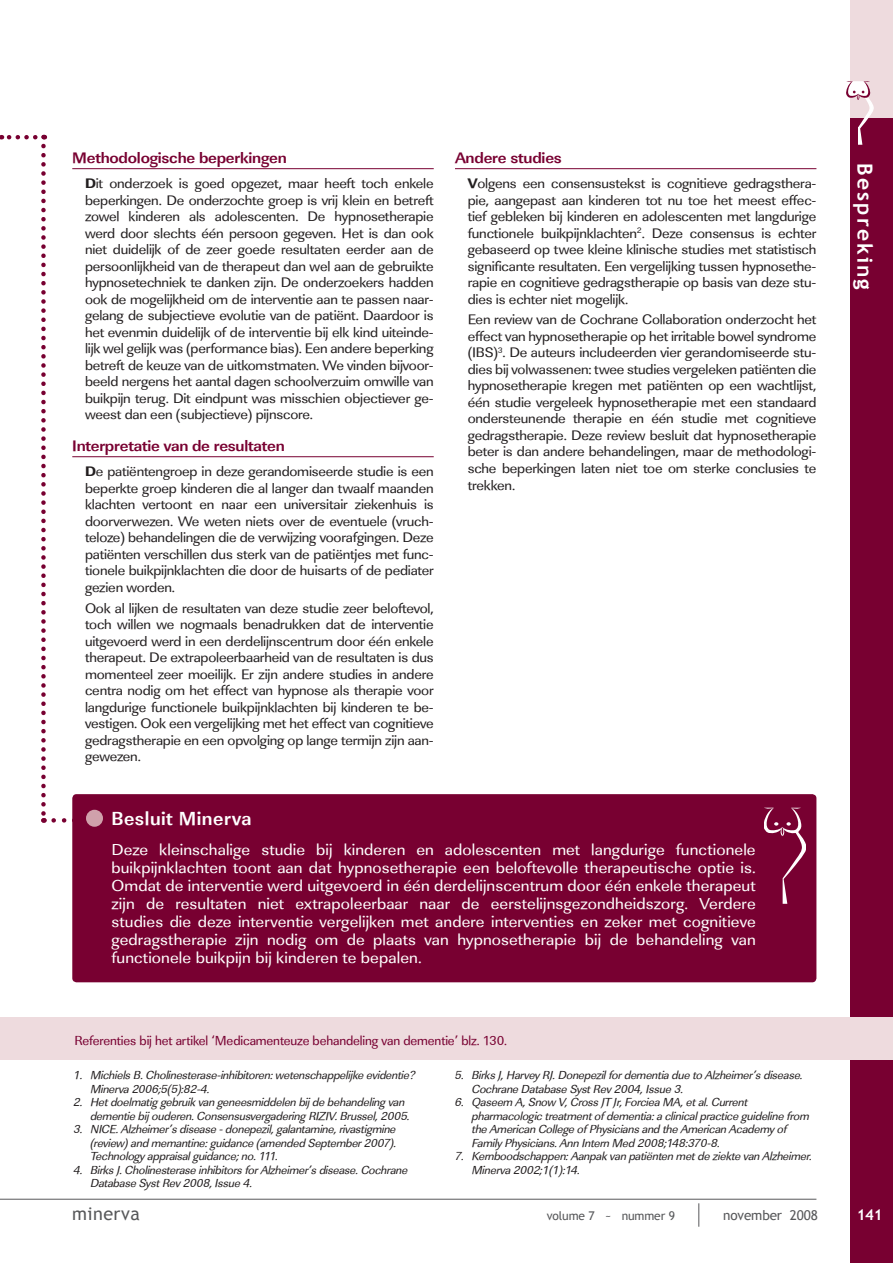
<style>
.page{position:relative;width:893px;height:1263px;background:#fff}
.page>*{position:absolute;margin:0;border:0;box-sizing:border-box;transform-origin:0 0}
.t1{font:700 21px "Trebuchet MS";letter-spacing:.1em;color:#fff}
.t2{font:700 19.5px "Linear Std";letter-spacing:.025em;color:#fff}
.t3{font:18px "Trebuchet MS";letter-spacing:.025em;color:#57585a}
.t4{font:16.35px/18px "Linear Std";letter-spacing:.005em;color:#fff;text-align:justify;scale:1.05 1}
.t5{font:700 15.6px "Linear Std";letter-spacing:-.015em;color:#780031;scale:1.05 1}
.t6{font:700 15px "Trebuchet MS";color:#fff}
.t7{font:14.25px/16.5px "Linear Std";letter-spacing:-.015em;color:#231f20;text-align:justify;scale:1.05 1}
.t8{font:13.5px "Linear Std";letter-spacing:-.01em;color:#780031}
.t9{font:13.5px "Trebuchet MS";letter-spacing:-.01em;color:#57585a}
.t10{font:italic 12px/13.5px "Linear Std";letter-spacing:-.015em;color:#231f20}
.t11{font:12px "Trebuchet MS";letter-spacing:-.01em;color:#57585a}
.s1{font-family:"Linear Std Xbold"}
</style>
<div class="page">
<div style="left:850px;top:0;width:43px;height:118px;background:#eedbde"></div>
<div style="left:850px;top:118px;width:43px;height:1145px;background:#780031"></div>
<div style="left:72px;top:794px;width:744px;height:188px;background:#780031;border-radius:4px"></div>
<hr style="left:72px;top:168px;width:362px;height:1px;background:#780031">
<hr style="left:72px;top:456px;width:362px;height:1px;background:#780031">
<hr style="left:455px;top:168px;width:361px;height:1px;background:#780031">
<div style="left:86px;top:810px;width:17px;height:17px;background:#d0a1ab;border-radius:50%"></div>
<svg style="left:764px;top:808px;width:42px;height:96px"></svg>
<svg style="left:41px;top:146px;width:5px;height:677px"></svg>
<svg style="left:54px;top:818px;width:19px;height:5px"></svg>
<svg style="left:1px;top:135px;width:34px;height:4px"></svg>
<hr style="left:0;top:1199px;width:816px;height:1px;background:#57585a">
<svg style="left:846px;top:81px;width:28px;height:64px"></svg>
<svg style="left:698px;top:1203px;width:1px;height:24px"></svg>
<div style="left:0;top:1017px;width:893px;height:43px;background:#eedbde"></div>
<p class="t5" style="left:72px;top:149px;width:206px">Methodologische beperkingen</p>
<p class="t7" style="left:85px;top:175px;width:334px"><span class="s1">D</span>it onderzoek is goed opgezet, maar heeft toch enkele beperkingen. De onderzochte groep is vrij klein en betreft zowel kinderen als adolescenten. De hypnosetherapie werd door slechts één persoon gegeven. Het is dan ook niet duidelijk of de zeer goede resultaten eerder aan de persoonlijkheid van de therapeut dan wel aan de gebruikte hypnosetechniek te danken zijn. De onderzoekers hadden ook de mogelijkheid om de interventie aan te passen naar&shy;gelang de subjectieve evolutie van de patiënt. Daardoor is het evenmin duidelijk of de interventie bij elk kind uiteinde&shy;lijk wel gelijk was (performance bias). Een andere beperking betreft de keuze van de uitkomstmaten. We vinden bijvoor&shy;beeld nergens het aantal dagen schoolverzuim omwille van buikpijn terug. Dit eindpunt was misschien objectiever ge&shy;weest dan een (subjectieve) pijnscore.</p>
<p class="t5" style="left:72px;top:437px;width:204px">Interpretatie van de resultaten</p>
<p class="t7" style="left:85px;top:463px;width:334px"><span class="s1">D</span>e patiëntengroep in deze gerandomiseerde studie is een beperkte groep kinderen die al langer dan twaalf maanden klachten vertoont en naar een universitair ziekenhuis is doorverwezen. We weten niets over de eventuele (vruch&shy;teloze) behandelingen die de verwijzing voorafgingen. Deze patiënten verschillen dus sterk van de patiëntjes met func&shy;tionele buikpijnklachten die door de huisarts of de pediater gezien worden.</p>
<p class="t7" style="left:85px;top:600px;width:334px">Ook al lijken de resultaten van deze studie zeer beloftevol, toch willen we nogmaals benadrukken dat de interventie uitgevoerd werd in een derdelijnscentrum door één enkele therapeut. De extrapoleerbaarheid van de resultaten is dus momenteel zeer moeilijk. Er zijn andere studies in andere centra nodig om het effect van hypnose als therapie voor langdurige functionele buikpijnklachten bij kinderen te be&shy;vestigen. Ook een vergelijking met het effect van cognitieve gedragstherapie en een opvolging op lange termijn zijn aan&shy;gewezen.</p>
<h2 class="t2" style="left:111px;top:806px;width:142px">Besluit Minerva</h2>
<p class="t5" style="left:455px;top:149px;width:103px">Andere studies</p>
<p class="t7" style="left:468px;top:175px;width:334px"><span class="s1">V</span>olgens een consensustekst is cognitieve gedragsthera&shy;pie, aangepast aan kinderen tot nu toe het meest effec&shy;tief gebleken bij kinderen en adolescenten met langdurige functionele buikpijnklachten<sup>2</sup>. Deze consensus is echter gebaseerd op twee kleine klinische studies met statistisch significante resultaten. Een vergelijking tussen hypnosethe&shy;rapie en cognitieve gedragstherapie op basis van deze stu&shy;dies is echter niet mogelijk.</p>
<p class="t7" style="left:468px;top:312px;width:334px">Een review van de Cochrane Collaboration onderzocht het effect van hypnosetherapie op het irritable bowel syndrome (IBS)<sup>3</sup>. De auteurs includeerden vier gerandomiseerde stu&shy;dies bij volwassenen: twee studies vergeleken patiënten die hypnosetherapie kregen met patiënten op een wachtlijst, één studie vergeleek hypnosetherapie met een standaard ondersteunende therapie en één studie met cognitieve gedragstherapie. Deze review besluit dat hypnosetherapie beter is dan andere behandelingen, maar de methodologi&shy;sche beperkingen laten niet toe om sterke conclusies te trekken.</p>
<p class="t4" style="left:111px;top:841px;width:615px">Deze kleinschalige studie bij kinderen en adolescenten met langdurige functionele buikpijnklachten toont aan dat hypnosetherapie een beloftevolle therapeutische optie is.<br>Omdat de interventie werd uitgevoerd in één derdelijnscentrum door één enkele therapeut zijn de resultaten niet extrapoleerbaar naar de eerstelijnsgezondheidszorg. Verdere studies die deze interventie vergelijken met andere interventies en zeker met cognitieve gedragstherapie zijn nodig om de plaats van hypnosetherapie bij de behandeling van functionele buikpijn bij kinderen te bepalen.</p>
<p class="t8" style="left:74px;top:1032px;width:434px">Referenties bij het artikel ‘Medicamenteuze behandeling van dementie’ blz. 130.</p>
<p class="t10" style="left:74px;top:1068px;width:11px">1.</p>
<p class="t10" style="left:74px;top:1095px;width:11px">2.</p>
<p class="t10" style="left:74px;top:1122px;width:11px">3.</p>
<p class="t10" style="left:74px;top:1163px;width:11px">4.</p>
<p class="t10" style="left:91px;top:1068px;width:326px">Michiels B. Cholinesterase-inhibitoren: wetenschappelijke evidentie?<br>Minerva 2006;5(5):82-4.<br>Het doelmatig gebruik van geneesmiddelen bij de behandeling van dementie bij ouderen. Consensusvergadering RIZIV. Brussel, 2005.<br>NICE. Alzheimer’s disease - donepezil, galantamine, rivastigmine (review) and memantine: guidance (amended September 2007).<br>Technology appraisal guidance; no. 111.<br>Birks J. Cholinesterase inhibitors for Alzheimer’s disease. Cochrane Database Syst Rev 2008, Issue 4.</p>
<p class="t10" style="left:455px;top:1068px;width:11px">5.</p>
<p class="t10" style="left:455px;top:1095px;width:11px">6.</p>
<p class="t10" style="left:455px;top:1149px;width:11px">7.</p>
<p class="t10" style="left:472px;top:1068px;width:342px">Birks J, Harvey RJ. Donepezil for dementia due to Alzheimer’s disease.<br>Cochrane Database Syst Rev 2004, Issue 3.<br>Qaseem A, Snow V, Cross JT Jr, Forciea MA, et al. Current pharmacologic treatment of dementia: a clinical practice guideline from the American College of Physicians and the American Academy of Family Physicians. Ann Intern Med 2008;148:370-8.<br>Kernboodschappen: Aanpak van patiënten met de ziekte van Alzheimer.<br>Minerva 2002;1(1):14.</p>
<h1 class="t1" style="left:878px;top:163px;width:128px;rotate:90deg">Bespreking</h1>
<p class="t3" style="left:72px;top:1203px;width:69px">minerva</p>
<p class="t6" style="left:857px;top:1206px;width:28px">141</p>
<p class="t11" style="left:547px;top:1208px;width:130px">volume 7 ~ nummer 9</p>
<p class="t9" style="left:723px;top:1207px;width:96px">november 2008</p>
</div>
